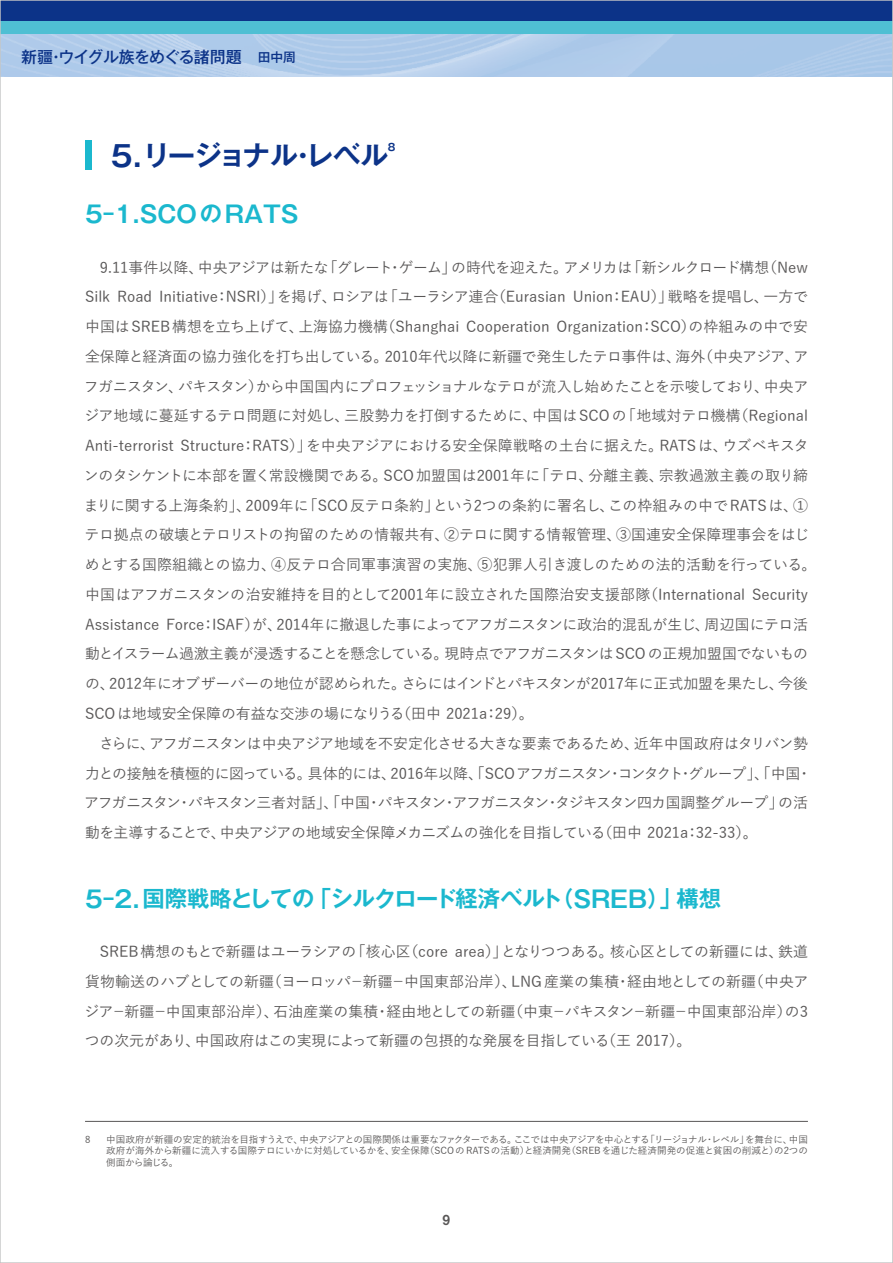
<style>
.page{position:relative;width:893px;height:1263px;background:#fff}
.page>*{position:absolute;margin:0;border:0;box-sizing:border-box;transform-origin:0 0}
.t1{font:700 27.6px "Gothic MB101 Pro De";letter-spacing:-.05em;color:#0c3388}
.t2{font:700 23.4px "Gothic MB101 Pro De";color:#1bb8ce}
.t3{font:700 22.35px "Gothic MB101 Pro De";letter-spacing:-.015em;color:#1bb8ce}
.t4{font:500 15.9px "Gothic MB101 Pro";letter-spacing:-.04em;color:#0c3388}
.t5{font:14.85px/29.7px "Yu Gothic Std M";color:#595757}
.t6{font:13.8px "Midashi Go Pr 5 MB31";color:#595757}
.t7{font:700 10.2px "Gothic MB101 Pro De";color:#0c3388}
.t8{font:9.6px/11.7px "Yu Gothic Std M";color:#595757;text-align:justify}
.s1{font-size:12.75px}
.s2{font-size:28.95px}
.s3{font-size:22.35px}
.s4{font-size:23.4px}
</style>
<div class="page">
<div style="left:85px;top:140px;width:6px;height:30px;background:#1bb8ce"></div>
<img style="left:2px;top:34px;width:889px;height:43px">
<div style="left:0;top:0;width:893px;height:21px;background:#0c3388"></div>
<div style="left:0;top:21px;width:893px;height:13px;background:#4fbfd3"></div>
<hr style="left:85px;top:1121px;width:723px;height:1px;background:#595757">
<svg style="left:892px;top:0;width:1px;height:1263px"></svg>
<p class="t4" style="left:21px;top:44px;width:276px">新疆・ウイグル族をめぐる諸問題　<span class="s1">田中周</span></p>
<h1 class="t1" style="left:111px;top:132px;width:279px"><span class="s2">5.</span>リージョナル・レベル</h1>
<p class="t7" style="left:388px;top:138px;width:9px">8</p>
<h2 class="t2" style="left:85px;top:195px;width:215px">5-1.SCO<span class="s3">の</span>RATS</h2>
<p class="t5" style="left:84px;top:251px;width:734px">　9.11事件以降、中央アジアは新たな「グレート・ゲーム」の時代を迎えた。アメリカは「新シルクロード構想（New Silk Road Initiative：NSRI）」を掲げ、ロシアは「ユーラシア連合（Eurasian Union：EAU）」戦略を提唱し、一方で中国はSREB構想を立ち上げて、上海協力機構（Shanghai Cooperation Organization：SCO）の枠組みの中で安全保障と経済面の協力強化を打ち出している。2010年代以降に新疆で発生したテロ事件は、海外（中央アジア、アフガニスタン、パキスタン）から中国国内にプロフェッショナルなテロが流入し始めたことを示唆しており、中央アジア地域に蔓延するテロ問題に対処し、三股勢力を打倒するために、中国はSCOの「地域対テロ機構（Regional Anti-terrorist Structure：RATS）」を中央アジアにおける安全保障戦略の土台に据えた。RATSは、ウズベキスタンのタシケントに本部を置く常設機関である。SCO加盟国は2001年に「テロ、分離主義、宗教過激主義の取り締まりに関する上海条約」、2009年に「SCO反テロ条約」という2つの条約に署名し、この枠組みの中でRATSは、①テロ拠点の破壊とテロリストの拘留のための情報共有、②テロに関する情報管理、③国連安全保障理事会をはじめとする国際組織との協力、④反テロ合同軍事演習の実施、⑤犯罪人引き渡しのための法的活動を行っている。中国はアフガニスタンの治安維持を目的として2001年に設立された国際治安支援部隊（International Security Assistance Force：ISAF）が、2014年に撤退した事によってアフガニスタンに政治的混乱が生じ、周辺国にテロ活動とイスラーム過激主義が浸透することを懸念している。現時点でアフガニスタンはSCO の正規加盟国でないものの、2012年にオブザーバーの地位が認められた。さらにはインドとパキスタンが2017年に正式加盟を果たし、今後SCOは地域安全保障の有益な交渉の場になりうる（田中 2021a：29）。<br>　さらに、アフガニスタンは中央アジア地域を不安定化させる大きな要素であるため、近年中国政府はタリバン勢力との接触を積極的に図っている。具体的には、2016年以降、「SCOアフガニスタン・コンタクト・グループ」、「中国・アフガニスタン・パキスタン三者対話」、「中国・パキスタン・アフガニスタン・タジキスタン四カ国調整グループ」の活動を主導することで、中央アジアの地域安全保障メカニズムの強化を目指している（田中 2021a：32-33）。</p>
<h3 class="t3" style="left:85px;top:880px;width:638px"><span class="s4">5-2.</span>国際戦略としての「シルクロード経済ベルト（<span class="s4">SREB</span>）」構想</h3>
<p class="t5" style="left:85px;top:936px;width:725px;text-align:justify">　SREB構想のもとで新疆はユーラシアの「核心区（core area）」となりつつある。核心区としての新疆には、鉄道貨物輸送のハブとしての新疆（ヨーロッパ－新疆－中国東部沿岸）、LNG産業の集積・経由地としての新疆（中央アジア－新疆－中国東部沿岸）、石油産業の集積・経由地としての新疆（中東−パキスタン－新疆－中国東部沿岸）の3つの次元があり、中国政府はこの実現によって新疆の包摂的な発展を目指している（王 2017）。</p>
<p class="t8" style="left:85px;top:1133px;width:7px">8</p>
<p class="t8" style="left:106px;top:1133px;width:703px">中国政府が新疆の安定的統治を目指すうえで、中央アジアとの国際関係は重要なファクターである。ここでは中央アジアを中心とする「リージョナル・レベル」を舞台に、中国政府が海外から新疆に流入する国際テロにいかに対処しているかを、安全保障（SCOのRATSの活動）と経済開発（SREBを通じた経済開発の促進と貧困の削減と）の2つの側面から論じる。</p>
<p class="t6" style="left:443px;top:1208px;width:9px">9</p>
</div>
